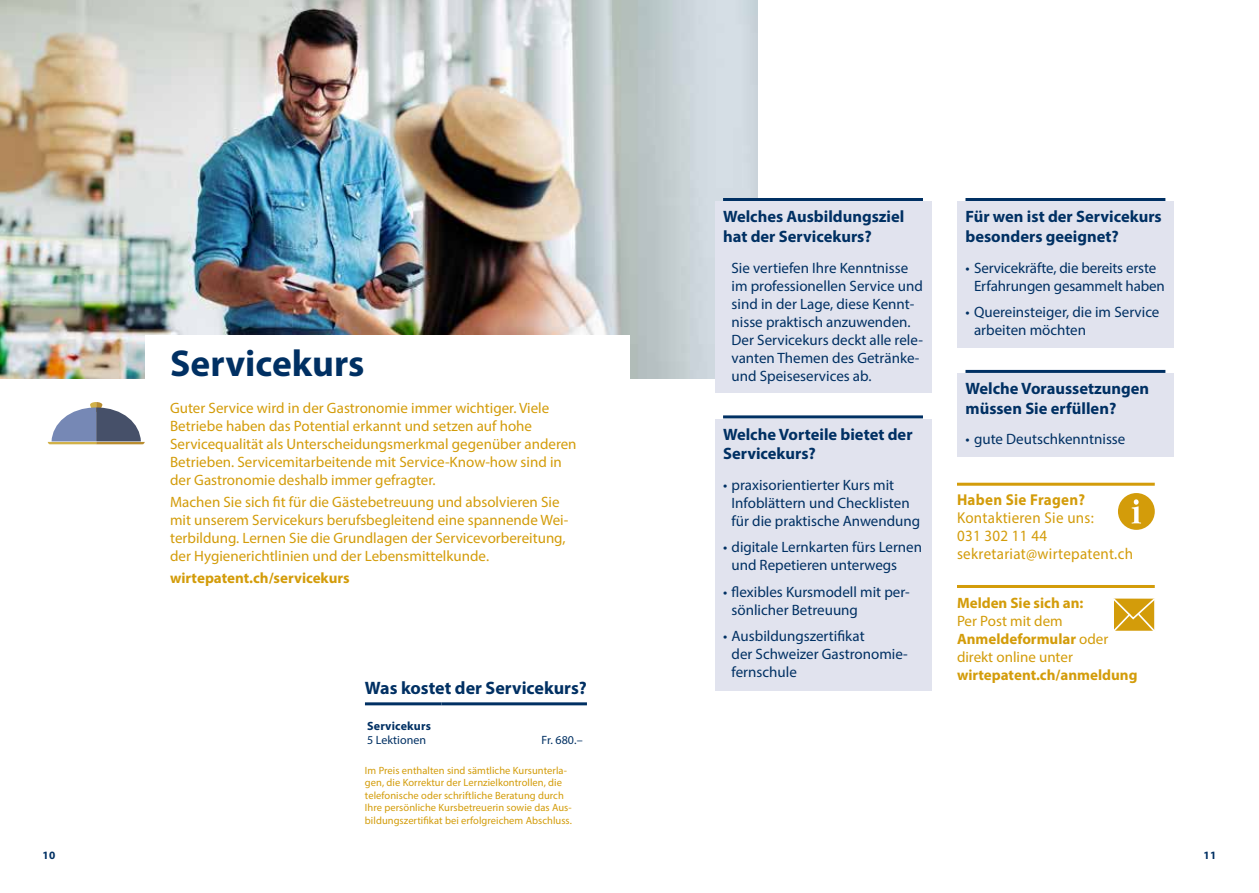
<style>
.page{position:relative;width:1259px;height:893px;background:#fff}
.page>*{position:absolute;margin:0;border:0;box-sizing:border-box;transform-origin:0 0}
.t1{font:700 37.5px "Myriad Pro";color:#003063}
.t2{font:700 18px "Myriad Pro";color:#003063}
.t3{font:700 16.5px/19.5px "Myriad Pro";color:#003063}
.t4{font:15.75px/18px "Myriad Pro";letter-spacing:.02em;color:#d39c0a;scale:.95 1}
.t5{font:700 15.75px "Myriad Pro";letter-spacing:.02em;color:#d39c0a;scale:.95 1}
.t6{font:15px/18px "Myriad Pro";color:#003063}
.t7{font:15px/18px "Myriad Pro";color:#d39c0a}
.t8{font:700 15px "Myriad Pro";color:#d39c0a}
.t9{font:12px "Myriad Pro";letter-spacing:.005em;color:#003063}
.t10{font:700 12px "Myriad Pro";letter-spacing:.015em;color:#003063}
.t11{font:700 11.25px "Myriad Pro";color:#003063}
.t12{font:10.5px/12.6px "Myriad Pro";letter-spacing:.005em;color:#d39c0a}
.s1{font-weight:700}
</style>
<div class="page">
<img style="left:0;top:0;width:757px;height:378px">
<div style="left:145px;top:335px;width:484px;height:58px;background:#fff"></div>
<svg style="left:48px;top:402px;width:97px;height:42px"></svg>
<div style="left:957px;top:373px;width:217px;height:84px;background:#e1e3ee"></div>
<hr style="left:965px;top:370px;width:200px;height:3px;background:#003063">
<div style="left:714px;top:419px;width:217px;height:271px;background:#e1e3ee"></div>
<hr style="left:723px;top:415px;width:200px;height:3px;background:#003063">
<div style="left:957px;top:201px;width:217px;height:147px;background:#e1e3ee"></div>
<hr style="left:965px;top:198px;width:200px;height:3px;background:#003063">
<div style="left:714px;top:201px;width:217px;height:192px;background:#e1e3ee"></div>
<hr style="left:723px;top:198px;width:200px;height:3px;background:#003063">
<div style="left:1118px;top:493px;width:36px;height:37px;background:#d39c0a;border-radius:50%"></div>
<svg style="left:1131px;top:499px;width:10px;height:25px"></svg>
<hr style="left:957px;top:483px;width:197px;height:3px;background:#d39c0a">
<svg style="left:1113px;top:598px;width:42px;height:33px"></svg>
<hr style="left:957px;top:585px;width:197px;height:3px;background:#d39c0a">
<hr style="left:365px;top:702px;width:76px;height:3px;background:#003063">
<hr style="left:441px;top:702px;width:146px;height:3px;background:#003063">
<h1 class="t1" style="left:170px;top:339px;width:196px">Servicekurs</h1>
<p class="t7" style="left:170px;top:399px;width:408px">Guter Service wird in der Gastronomie immer wichtiger. Viele Betriebe haben das Potential erkannt und setzen auf hohe Servicequalität als Unterscheidungsmerkmal gegenüber anderen Betrieben. Servicemitarbeitende mit Service-Know-how sind in der Gastronomie deshalb immer gefragter.</p>
<p class="t7" style="left:170px;top:493px;width:400px">Machen Sie sich fit für die Gästebetreuung und absolvieren Sie mit unserem Servicekurs berufsbegleitend eine spannende Wei&shy;terbildung. Lernen Sie die Grundlagen der Servicevorbereitung, der Hygienerichtlinien und der Lebensmittelkunde.</p>
<p class="t8" style="left:170px;top:568px;width:181px">wirtepatent.ch/servicekurs</p>
<p class="t2" style="left:365px;top:676px;width:223px">Was kostet der Servicekurs?</p>
<p class="t10" style="left:367px;top:718px;width:66px">Servicekurs</p>
<p class="t9" style="left:367px;top:732px;width:61px">5 Lektionen</p>
<p class="t9" style="left:541px;top:732px;width:43px">Fr. 680.–</p>
<p class="t12" style="left:365px;top:764px;width:208px">Im Preis enthalten sind sämtliche Kursunterla&shy;gen, die Korrektur der Lernzielkontrollen, die telefonische oder schriftliche Beratung durch Ihre persönliche Kursbetreuerin sowie das Aus&shy;bildungszertifikat bei erfolgreichem Abschluss.</p>
<p class="t3" style="left:723px;top:206px;width:183px">Welches Ausbildungsziel hat der Servicekurs?</p>
<p class="t6" style="left:731px;top:258px;width:193px">Sie vertiefen Ihre Kenntnisse im professionellen Service und sind in der Lage, diese Kennt&shy;nisse praktisch anzuwenden.<br>Der Servicekurs deckt alle rele&shy;vanten Themen des Getränke&shy;und Speiseservices ab.</p>
<p class="t3" style="left:965px;top:206px;width:198px">Für wen ist der Servicekurs besonders geeignet?</p>
<p class="t6" style="left:965px;top:258px;width:201px;text-align:center">• Servicekräfte, die bereits erste<br>Erfahrungen gesammelt haben</p>
<p class="t6" style="left:974px;top:303px;width:187px;text-indent:-9px">• Quereinsteiger, die im Service arbeiten möchten</p>
<p class="t3" style="left:965px;top:378px;width:185px">Welche Voraussetzungen müssen Sie erfüllen?</p>
<p class="t3" style="left:723px;top:424px;width:191px">Welche Vorteile bietet der</p>
<p class="t6" style="left:965px;top:430px;width:161px">• gute Deutschkenntnisse</p>
<p class="t3" style="left:723px;top:443px;width:94px">Servicekurs?</p>
<p class="t6" style="left:731px;top:476px;width:190px;text-indent:-9px">• praxisorientierter Kurs mit<br>Infoblättern und Checklisten für die praktische Anwendung</p>
<p class="t6" style="left:731px;top:538px;width:192px;text-indent:-9px">• digitale Lernkarten fürs Lernen und Repetieren unterwegs</p>
<p class="t6" style="left:731px;top:583px;width:180px;text-indent:-9px">• flexibles Kursmodell mit per&shy;sönlicher Betreuung</p>
<p class="t6" style="left:731px;top:627px;width:178px;text-indent:-9px">• Ausbildungszertifikat<br>der Schweizer Gastronomie&shy;fernschule</p>
<p class="t5" style="left:957px;top:490px;width:136px">Haben Sie Fragen?</p>
<p class="t4" style="left:957px;top:509px;width:187px">Kontaktieren Sie uns:<br>031 302 11 44 sekretariat@wirtepatent.ch</p>
<p class="t8" style="left:957px;top:593px;width:128px">Melden Sie sich an:</p>
<p class="t7" style="left:957px;top:611px;width:153px">Per Post mit dem<br><span class="s1">Anmeldeformular</span> oder direkt online unter</p>
<p class="t8" style="left:957px;top:665px;width:182px">wirtepatent.ch/anmeldung</p>
<p class="t11" style="left:43px;top:848px;width:14px">10</p>
<p class="t11" style="left:1203px;top:848px;width:14px">11</p>
</div>
